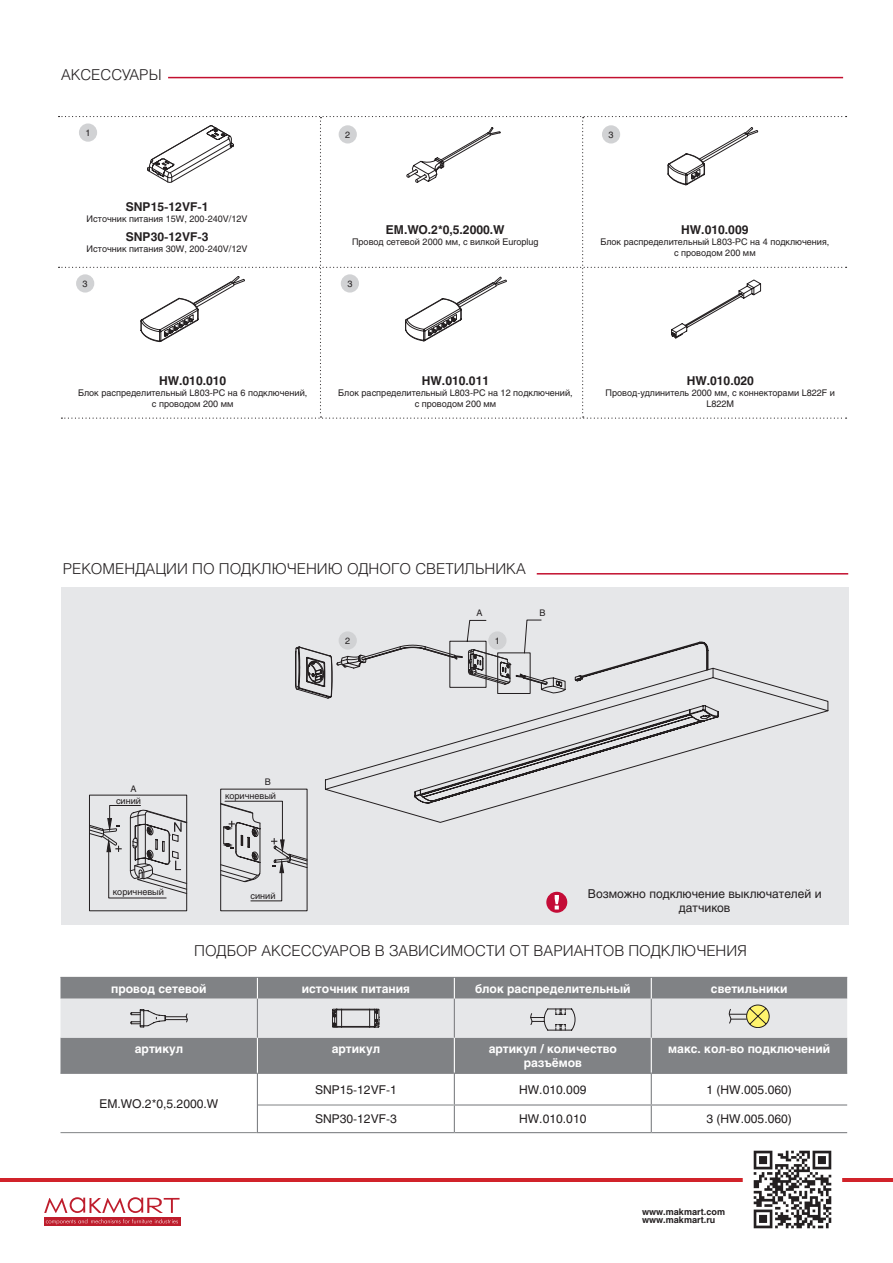
<style>
.page{position:relative;width:893px;height:1263px;background:#fff}
.page>*{position:absolute;margin:0;border:0;box-sizing:border-box;transform-origin:0 0}
.t1{font:300 15px "Helios";color:#231f20}
.t2{font:700 12.15px "Helios";color:#231f20}
.t3{font:12.15px/14.4px "Helios";color:#231f20;text-align:center}
.t4{font:700 12px/14.4px "Helios";color:#fff;text-align:center}
.t5{font:12px "Helios";color:#231f20}
.t6{font:700 12px "Helios";color:#231f20}
.t7{font:9.15px/10.8px "Helios";color:#231f20;text-align:center}
.схемы{font:9px "Helios";color:#231f20}
.t8{font:700 9px/8.6px "Helios";color:#231f20}
</style>
<div class="page">
<hr style="left:0;top:1178px;width:893px;height:3px;background:#d1232a">
<img style="left:746px;top:1150px;width:93px;height:79px">
<div style="left:44px;top:1217px;width:136px;height:9px;background:#be1d2c"></div>
<svg style="left:46px;top:1219px;width:132px;height:5px"></svg>
<svg style="left:44px;top:1197px;width:136px;height:16px"></svg>
<div style="left:61px;top:588px;width:787px;height:337px;background:#e6e7e9"></div>
<div style="left:547px;top:892px;width:19px;height:20px;background:#c40c37;border-radius:50%"></div>
<div style="left:546px;top:892px;width:21px;height:21px;border:2px solid #c40c37;border-radius:50%"></div>
<svg style="left:555px;top:895px;width:4px;height:14px"></svg>
<hr style="left:537px;top:573px;width:311px;height:1px;background:#c3102f">
<div style="left:61px;top:1037px;width:786px;height:36px;background:#808285"></div>
<hr style="left:257px;top:1037px;width:1px;height:36px;background:#fff">
<hr style="left:454px;top:1037px;width:1px;height:36px;background:#fff">
<hr style="left:651px;top:1037px;width:1px;height:36px;background:#fff">
<hr style="left:257px;top:1074px;width:1px;height:31px;background:#808285">
<svg style="left:257px;top:1105px;width:1px;height:27px"></svg>
<hr style="left:454px;top:1073px;width:197px;height:1px;background:#808285">
<hr style="left:454px;top:1074px;width:1px;height:30px;background:#808285">
<svg style="left:454px;top:1105px;width:1px;height:27px"></svg>
<hr style="left:651px;top:1073px;width:196px;height:1px;background:#808285">
<hr style="left:651px;top:1074px;width:1px;height:30px;background:#808285">
<svg style="left:651px;top:1105px;width:1px;height:27px"></svg>
<hr style="left:454px;top:1104px;width:197px;height:1px;background:#808285">
<hr style="left:651px;top:1104px;width:196px;height:1px;background:#808285">
<hr style="left:257px;top:1132px;width:197px;height:1px;background:#808285">
<hr style="left:454px;top:1132px;width:197px;height:1px;background:#808285">
<hr style="left:651px;top:1132px;width:196px;height:1px;background:#808285">
<hr style="left:61px;top:977px;width:196px;height:1px;background:#808285">
<hr style="left:257px;top:977px;width:197px;height:1px;background:#808285">
<hr style="left:454px;top:977px;width:197px;height:1px;background:#808285">
<hr style="left:651px;top:977px;width:196px;height:1px;background:#808285">
<hr style="left:61px;top:1073px;width:196px;height:1px;background:#808285">
<hr style="left:61px;top:1132px;width:196px;height:1px;background:#808285">
<hr style="left:257px;top:1073px;width:197px;height:1px;background:#808285">
<hr style="left:258px;top:1104px;width:196px;height:1px;background:#808285">
<svg style="left:61px;top:978px;width:786px;height:59px;background:#bec0c1"></svg>
<svg style="left:295px;top:647px;width:533px;height:176px"></svg>
<svg style="left:295px;top:620px;width:413px;height:78px"></svg>
<svg style="left:414px;top:705px;width:305px;height:98px"></svg>
<div style="left:89px;top:795px;width:98px;height:116px;border:1px solid #231f20"></div>
<div style="left:220px;top:789px;width:88px;height:122px;border:1px solid #231f20"></div>
<svg style="left:89px;top:801px;width:219px;height:100px"></svg>
<div style="left:488px;top:631px;width:18px;height:19px;background:#d1d2d4;border-radius:50%"></div>
<div style="left:339px;top:631px;width:18px;height:19px;background:#d1d2d4;border-radius:50%"></div>
<svg style="left:59px;top:116px;width:788px;height:303px"></svg>
<hr style="left:168px;top:77px;width:675px;height:1px;background:#c3102f">
<p class="t1" style="left:61px;top:65px;width:102px">АКСЕССУАРЫ</p>
<p class="схемы" style="left:85px;top:128px;width:7px">1</p>
<p class="схемы" style="left:345px;top:129px;width:7px">2</p>
<p class="t6" style="left:126px;top:200px;width:84px">SNP15-12VF-1</p>
<p class="t7" style="left:87px;top:213px;width:163px">Источник питания 15W, 200-240V/12V</p>
<p class="t6" style="left:126px;top:230px;width:84px">SNP30-12VF-3</p>
<p class="t7" style="left:87px;top:243px;width:163px">Источник питания 30W, 200-240V/12V</p>
<p class="схемы" style="left:83px;top:278px;width:7px">3</p>
<p class="t2" style="left:386px;top:223px;width:120px">EM.WO.2*0,5.2000.W</p>
<p class="t7" style="left:352px;top:236px;width:188px">Провод сетевой 2000 мм, с вилкой Europlug</p>
<p class="схемы" style="left:347px;top:278px;width:7px">3</p>
<p class="схемы" style="left:608px;top:129px;width:7px">3</p>
<p class="t2" style="left:681px;top:223px;width:69px">HW.010.009</p>
<p class="t7" style="left:600px;top:236px;width:230px">Блок распределительный L803-PC на 4 подключения, с проводом 200 мм</p>
<p class="t2" style="left:159px;top:374px;width:69px">HW.010.010</p>
<p class="t7" style="left:78px;top:387px;width:231px">Блок распределительный L803-PC на 6 подключений, с проводом 200 мм</p>
<p class="t2" style="left:422px;top:374px;width:69px">HW.010.011</p>
<p class="t7" style="left:338px;top:387px;width:236px">Блок распределительный L803-PC на 12 подключений, с проводом 200 мм</p>
<p class="t2" style="left:687px;top:374px;width:69px">HW.010.020</p>
<p class="t7" style="left:606px;top:387px;width:231px">Провод-удлинитель 2000 мм, с коннекторами L822F и<br>L822M</p>
<p class="t1" style="left:63px;top:559px;width:465px">РЕКОМЕНДАЦИИ ПО ПОДКЛЮЧЕНИЮ ОДНОГО СВЕТИЛЬНИКА</p>
<p class="схемы" style="left:477px;top:607px;width:8px">А</p>
<p class="схемы" style="left:345px;top:635px;width:7px">2</p>
<p class="схемы" style="left:495px;top:635px;width:7px">1</p>
<p class="схемы" style="left:539px;top:608px;width:8px">B</p>
<p class="схемы" style="left:130px;top:783px;width:8px">А</p>
<p class="схемы" style="left:116px;top:796px;width:27px">синий</p>
<p class="схемы" style="left:265px;top:776px;width:8px">B</p>
<p class="схемы" style="left:225px;top:790px;width:53px">коричневый</p>
<p class="схемы" style="left:113px;top:887px;width:53px">коричневый</p>
<p class="t3" style="left:588px;top:886px;width:235px">Возможно подключение выключателей и датчиков</p>
<p class="t1" style="left:194px;top:942px;width:554px">ПОДБОР АКСЕССУАРОВ В ЗАВИСИМОСТИ ОТ ВАРИАНТОВ ПОДКЛЮЧЕНИЯ</p>
<p class="t4" style="left:111px;top:981px;width:97px">провод сетевой</p>
<p class="t4" style="left:302px;top:981px;width:110px">источник питания</p>
<p class="t4" style="left:475px;top:981px;width:157px">блок распределительный</p>
<p class="t4" style="left:711px;top:981px;width:78px">светильники</p>
<p class="схемы" style="left:251px;top:890px;width:27px">синий</p>
<p class="t4" style="left:135px;top:1041px;width:50px">артикул</p>
<p class="t4" style="left:332px;top:1041px;width:50px">артикул</p>
<p class="t4" style="left:489px;top:1041px;width:130px">артикул / количество разъёмов</p>
<p class="t4" style="left:668px;top:1041px;width:164px">макс. кол-во подключений</p>
<p class="t5" style="left:100px;top:1096px;width:120px">EM.WO.2*0,5.2000.W</p>
<p class="t5" style="left:315px;top:1082px;width:83px">SNP15-12VF-1</p>
<p class="t5" style="left:519px;top:1082px;width:69px">HW.010.009</p>
<p class="t5" style="left:706px;top:1082px;width:87px">1 (HW.005.060)</p>
<p class="t5" style="left:315px;top:1112px;width:83px">SNP30-12VF-3</p>
<p class="t5" style="left:519px;top:1112px;width:69px">HW.010.010</p>
<p class="t5" style="left:706px;top:1112px;width:87px">3 (HW.005.060)</p>
<p class="t8" style="left:642px;top:1207px;width:84px">www.makmart.com www.makmart.ru</p>
</div>
